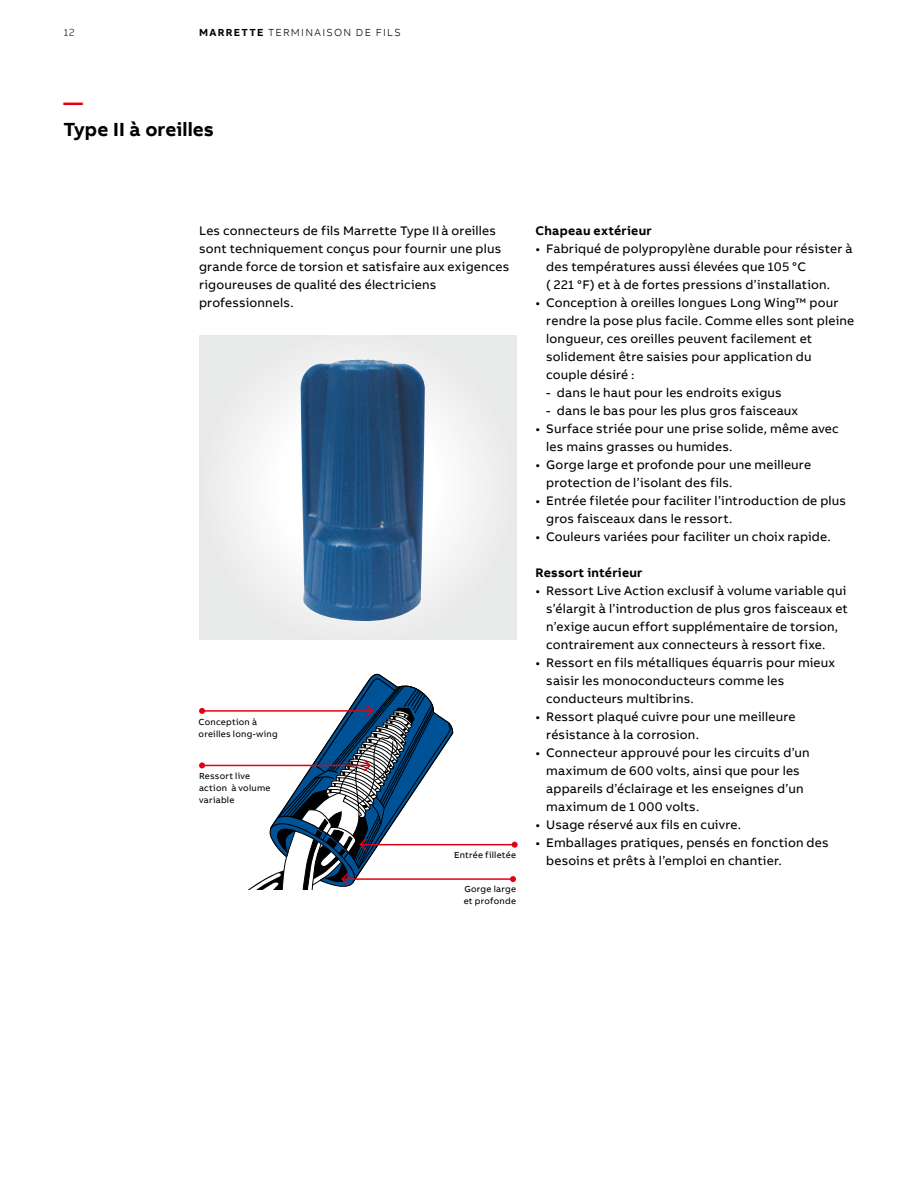
<style>
.page{position:relative;width:918px;height:1188px;background:#fff}
.page>*{position:absolute;margin:0;border:0;box-sizing:border-box;transform-origin:0 0}
.t1{font:700 19.5px "AB Bvoice";letter-spacing:.005em;color:#000}
.t2{font:700 19.5px "AB Bvoice";color:#e30015}
.t3{font:12.75px/18px "AB Bvoice";letter-spacing:.015em;color:#000}
.t4{font:700 12.75px "AB Bvoice";letter-spacing:.02em;color:#000}
.t5{font:300 10.5px "AB Bvoice";letter-spacing:.12em;color:#000}
.t6{font:9px/12px "AB Bvoice";letter-spacing:.025em;color:#000}
.s1{font-weight:700}
</style>
<div class="page">
<svg style="left:199px;top:336px;width:317px;height:304px"></svg>
<img style="left:300px;top:359px;width:125px;height:263px">
<hr style="left:202px;top:710px;width:170px;height:2px;background:#e30015">
<svg style="left:199px;top:708px;width:6px;height:6px"></svg>
<hr style="left:360px;top:844px;width:155px;height:1px;background:#e30015">
<svg style="left:512px;top:842px;width:6px;height:6px"></svg>
<hr style="left:342px;top:878px;width:171px;height:2px;background:#e30015">
<svg style="left:510px;top:876px;width:6px;height:6px"></svg>
<hr style="left:202px;top:765px;width:168px;height:1px;background:#e30015">
<svg style="left:199px;top:762px;width:6px;height:6px"></svg>
<svg style="left:245px;top:674px;width:208px;height:216px"></svg>
<p class="t5" style="left:64px;top:26px;width:12px">12</p>
<p class="t5" style="left:199px;top:26px;width:203px"><span class="s1">MARRETTE</span> TERMINAISON DE FILS</p>
<h1 class="t2" style="left:64px;top:90px;width:21px">—</h1>
<h1 class="t1" style="left:64px;top:117px;width:152px">Type II à oreilles</h1>
<p class="t3" style="left:199px;top:222px;width:312px">Les connecteurs de fils Marrette Type IIà oreilles sont techniquement conçus pour fournir une plus grande force de torsion et satisfaire aux exigences rigoureuses de qualité des électriciens professionnels.</p>
<p class="t4" style="left:536px;top:222px;width:118px">Chapeau extérieur</p>
<p class="t3" style="left:546px;top:240px;width:308px;text-indent:-11px">• Fabriqué de polypropylène durable pour résister à des températures aussi élevées que 105 °C<br>( 221 °F) et à de fortes pressions d’installation.</p>
<p class="t3" style="left:546px;top:294px;width:309px;text-indent:-11px">• Conception à oreilles longues Long Wing™ pour rendre la pose plus facile. Comme elles sont pleine longueur, ces oreilles peuvent facilement et solidement être saisies pour application du couple désiré :</p>
<p class="t3" style="left:546px;top:384px;width:237px">- dans le haut pour les endroits exigus</p>
<p class="t3" style="left:546px;top:402px;width:253px">- dans le bas pour les plus gros faisceaux</p>
<p class="t3" style="left:546px;top:420px;width:294px;text-indent:-11px">• Surface striée pour une prise solide, même avec les mains grasses ou humides.</p>
<p class="t3" style="left:546px;top:456px;width:266px;text-indent:-11px">• Gorge large et profonde pour une meilleure protection de l’isolant des fils.</p>
<p class="t3" style="left:546px;top:492px;width:301px;text-indent:-11px">• Entrée filetée pour faciliter l’introduction de plus gros faisceaux dans le ressort.</p>
<p class="t3" style="left:536px;top:528px;width:297px">• Couleurs variées pour faciliter un choix rapide.</p>
<p class="t4" style="left:536px;top:564px;width:108px">Ressort intérieur</p>
<p class="t3" style="left:546px;top:582px;width:303px;text-indent:-11px">• Ressort Live Action exclusif à volume variable qui s’élargit à l’introduction de plus gros faisceaux et n’exige aucun effort supplémentaire de torsion, contrairement aux connecteurs à ressort fixe.</p>
<p class="t3" style="left:546px;top:654px;width:290px;text-indent:-11px">• Ressort en fils métalliques équarris pour mieux saisir les monoconducteurs comme les conducteurs multibrins.</p>
<p class="t3" style="left:546px;top:708px;width:251px;text-indent:-11px">• Ressort plaqué cuivre pour une meilleure résistance à la corrosion.</p>
<p class="t3" style="left:546px;top:744px;width:265px;text-indent:-11px">• Connecteur approuvé pour les circuits d’un maximum de 600 volts, ainsi que pour les appareils d’éclairage et les enseignes d’un maximum de 1 000 volts.</p>
<p class="t3" style="left:536px;top:816px;width:207px">• Usage réservé aux fils en cuivre.</p>
<p class="t3" style="left:546px;top:834px;width:284px;text-indent:-11px">• Emballages pratiques, pensés en fonction des besoins et prêts à l’emploi en chantier.</p>
<p class="t6" style="left:199px;top:716px;width:81px">Conception à oreilles long-wing</p>
<p class="t6" style="left:199px;top:770px;width:73px">Ressort live action à volume variable</p>
<p class="t6" style="left:454px;top:849px;width:63px">Entrée filletée</p>
<p class="t6" style="left:464px;top:883px;width:54px">Gorge large et profonde</p>
</div>
